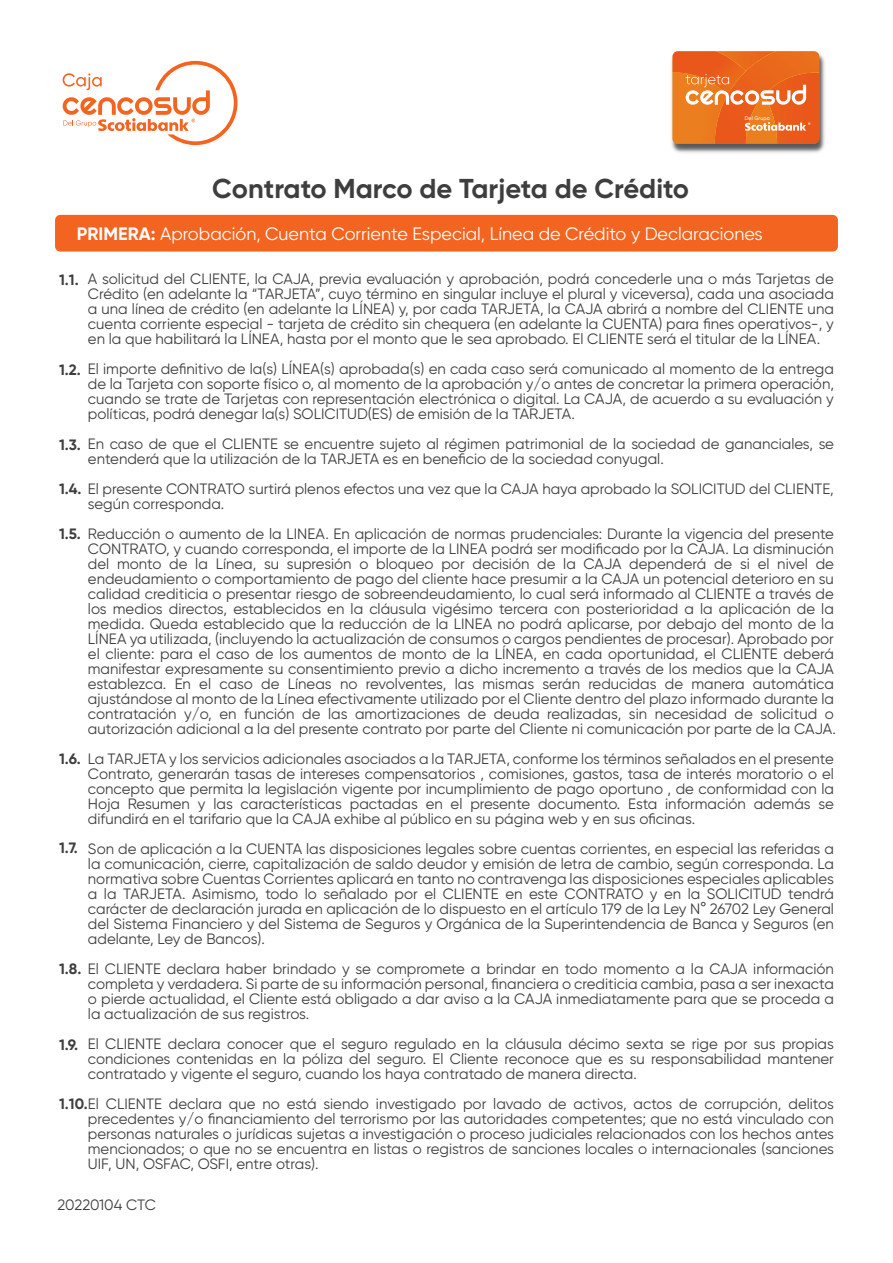
<style>
.page{position:relative;width:893px;height:1263px;background:#fff}
.page>*{position:absolute;margin:0;border:0;box-sizing:border-box;transform-origin:0 0}
.t1{font:700 27.3px "Gilroy";color:#3e3e3f}
.t2{font:18px "Gilroy";color:#fff}
.t3{font:15px/15px "Gilroy";color:#3e3e3f;text-align:justify}
.t4{font:700 15px "Gilroy";color:#3e3e3f}
.t5{font:500 5.25px "Gilroy";letter-spacing:.02em;color:#fff}
.s1{font-weight:700}
</style>
<div class="page">
<svg style="left:63px;top:61px;width:174px;height:84px"></svg>
<img style="left:671px;top:53px;width:154px;height:100px">
<svg style="left:672px;top:51px;width:147px;height:93px;background:#eb7732"></svg>
<div style="left:55px;top:215px;width:783px;height:37px;background:#f36421;border-radius:5px"></div>
<p class="t5" style="left:745px;top:115px;width:27px">Del Grupo</p>
<h1 class="t1" style="left:212px;top:172px;width:478px">Contrato Marco de Tarjeta de Crédito</h1>
<p class="t2" style="left:77px;top:223px;width:687px"><span class="s1">PRIMERA:</span> Aprobación, Cuenta Corriente Especial, Línea de Crédito y Declaraciones</p>
<p class="t3" style="left:88px;top:271px;width:747px">A solicitud del CLIENTE, la CAJA, previa evaluación y aprobación, podrá concederle una o más Tarjetas de Crédito (en adelante la “TARJETA”, cuyo término en singular incluye el plural y viceversa), cada una asociada a una línea de crédito (en adelante la LÍNEA) y, por cada TARJETA, la CAJA abrirá a nombre del CLIENTE una cuenta corriente especial - tarjeta de crédito sin chequera (en adelante la CUENTA) para fines operativos-, y en la que habilitará la LÍNEA, hasta por el monto que le sea aprobado. El CLIENTE será el titular de la LÍNEA.</p>
<p class="t3" style="left:88px;top:361px;width:748px">El importe definitivo de la(s) LÍNEA(s) aprobada(s) en cada caso será comunicado al momento de la entrega de la Tarjeta con soporte físico o, al momento de la aprobación y/o antes de concretar la primera operación, cuando se trate de Tarjetas con representación electrónica o digital. La CAJA, de acuerdo a su evaluación y políticas, podrá denegar la(s) SOLICITUD(ES) de emisión de la TARJETA.</p>
<p class="t3" style="left:88px;top:436px;width:748px">En caso de que el CLIENTE se encuentre sujeto al régimen patrimonial de la sociedad de gananciales, se entenderá que la utilización de la TARJETA es en beneficio de la sociedad conyugal.</p>
<p class="t3" style="left:88px;top:481px;width:747px;text-indent:-29px"><span class="s1">1.4.</span> El presente CONTRATO surtirá plenos efectos una vez que la CAJA haya aprobado la SOLICITUD del CLIENTE, según corresponda.</p>
<p class="t3" style="left:88px;top:526px;width:749px;text-align:left">Reducción o aumento de la LINEA. En aplicación de normas prudenciales: Durante la vigencia del presente CONTRATO, y cuando corresponda, el importe de la LINEA podrá ser modificado por la CAJA. La disminución del monto de la Línea, su supresión o bloqueo por decisión de la CAJA dependerá de si el nivel de endeudamiento o comportamiento de pago del cliente hace presumir a la CAJA un potencial deterioro en su calidad crediticia o presentar riesgo de sobreendeudamiento, lo cual será informado al CLIENTE a través de los medios directos, establecidos en la cláusula vigésimo tercera con posterioridad a la aplicación de la medida. Queda establecido que la reducción de la LINEA no podrá aplicarse, por debajo del monto de la LÍNEA ya utilizada, (incluyendo la actualización de consumos o cargos pendientes de procesar). Aprobado por el cliente: para el caso de los aumentos de monto de la LÍNEA, en cada oportunidad, el CLIENTE deberá manifestar expresamente su consentimiento previo a dicho incremento a través de los medios que la CAJA establezca. En el caso de Líneas no revolventes, las mismas serán reducidas de manera automática ajustándose al monto de la Línea efectivamente utilizado por el Cliente dentro del plazo informado durante la contratación y/o, en función de las amortizaciones de deuda realizadas, sin necesidad de solicitud o autorización adicional a la del presente contrato por parte del Cliente ni comunicación por parte de la CAJA.</p>
<p class="t3" style="left:88px;top:751px;width:747px">La TARJETA y los servicios adicionales asociados a la TARJETA, conforme los términos señalados en el presente Contrato, generarán tasas de intereses compensatorios , comisiones, gastos, tasa de interés moratorio o el concepto que permita la legislación vigente por incumplimiento de pago oportuno , de conformidad con la Hoja Resumen y las características pactadas en el presente documento. Esta información además se difundirá en el tarifario que la CAJA exhibe al público en su página web y en sus oficinas.</p>
<p class="t3" style="left:88px;top:841px;width:747px">Son de aplicación a la CUENTA las disposiciones legales sobre cuentas corrientes, en especial las referidas a la comunicación, cierre, capitalización de saldo deudor y emisión de letra de cambio, según corresponda. La normativa sobre Cuentas Corrientes aplicará en tanto no contravenga las disposiciones especiales aplicables a la TARJETA. Asimismo, todo lo señalado por el CLIENTE en este CONTRATO y en la SOLICITUD tendrá carácter de declaración jurada en aplicación de lo dispuesto en el artículo 179 de la Ley N° 26702 Ley General del Sistema Financiero y del Sistema de Seguros y Orgánica de la Superintendencia de Banca y Seguros (en adelante, Ley de Bancos).</p>
<p class="t3" style="left:88px;top:961px;width:747px;text-indent:-29px"><span class="s1">1.8.</span> El CLIENTE declara haber brindado y se compromete a brindar en todo momento a la CAJA información completa y verdadera. Si parte de su información personal, financiera o crediticia cambia, pasa a ser inexacta o pierde actualidad, el Cliente está obligado a dar aviso a la CAJA inmediatamente para que se proceda a la actualización de sus registros.</p>
<p class="t3" style="left:88px;top:1036px;width:747px">El CLIENTE declara conocer que el seguro regulado en la cláusula décimo sexta se rige por sus propias condiciones contenidas en la póliza del seguro. El Cliente reconoce que es su responsabilidad mantener contratado y vigente el seguro, cuando los haya contratado de manera directa.</p>
<p class="t3" style="left:88px;top:1096px;width:747px;text-indent:-29px"><span class="s1">1.10.</span>El CLIENTE declara que no está siendo investigado por lavado de activos, actos de corrupción, delitos precedentes y/o financiamiento del terrorismo por las autoridades competentes; que no está vinculado con personas naturales o jurídicas sujetas a investigación o proceso judiciales relacionados con los hechos antes mencionados; o que no se encuentra en listas o registros de sanciones locales o internacionales (sanciones UIF, UN, OSFAC, OSFI, entre otras).</p>
<p class="t4" style="left:59px;top:270px;width:21px">1.1.</p>
<p class="t4" style="left:59px;top:360px;width:23px">1.2.</p>
<p class="t4" style="left:59px;top:435px;width:23px">1.3.</p>
<p class="t4" style="left:59px;top:524px;width:23px">1.5.</p>
<p class="t4" style="left:59px;top:749px;width:23px">1.6.</p>
<p class="t4" style="left:59px;top:839px;width:20px">1.7.</p>
<p class="t4" style="left:59px;top:1035px;width:20px">1.9.</p>
<p class="t3" style="left:57px;top:1197px;width:100px">20220104 CTC</p>
</div>
